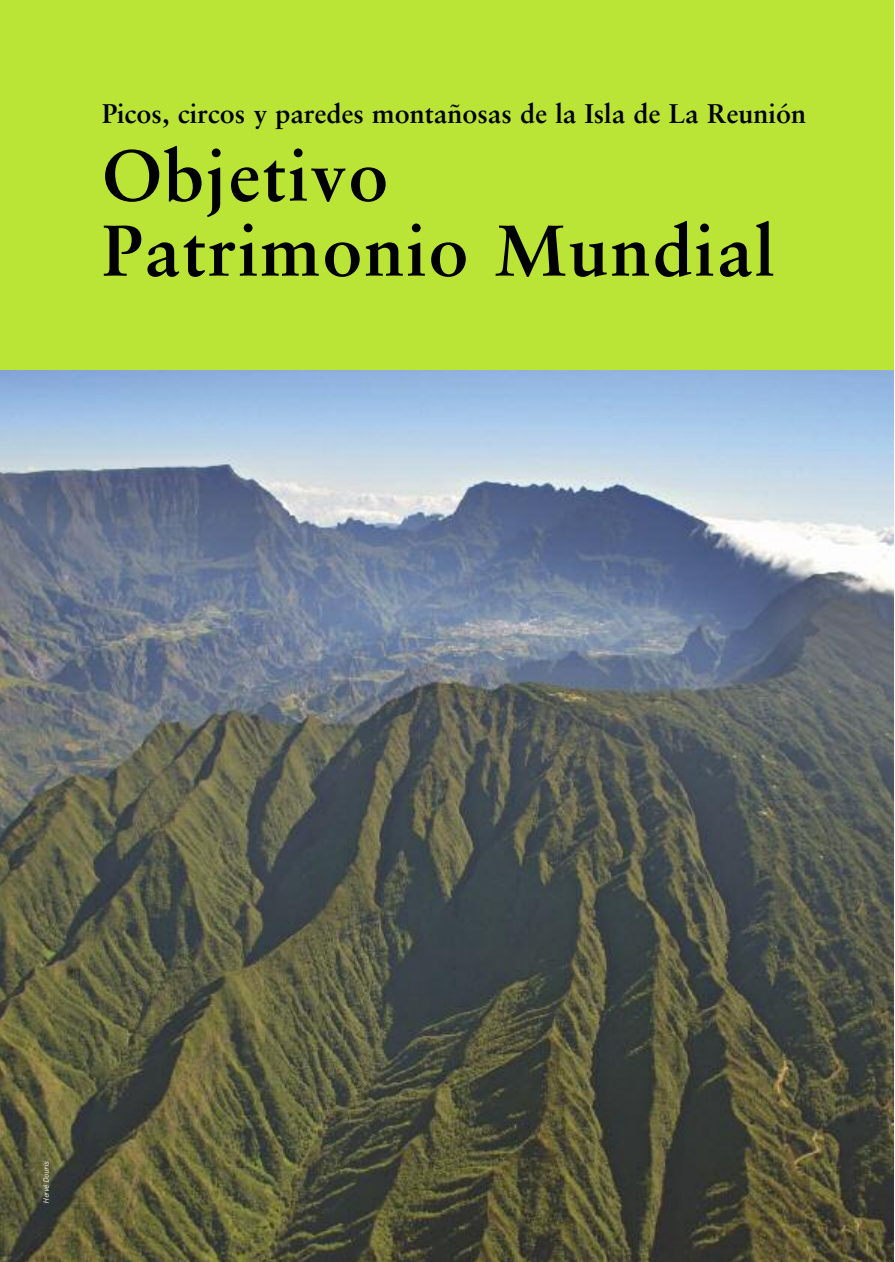
<style>
.page{position:relative;width:895px;height:1262px;background:#fff}
.page>*{position:absolute;margin:0;border:0;box-sizing:border-box;transform-origin:0 0}
.t1{font:700 72px/75px "Sabon";letter-spacing:.03em;color:#000}
.t2{font:700 27px "Sabon";color:#000}
.t3{font:italic 7.5px "Trade Gothic";color:#fff}
</style>
<div class="page">
<div style="left:0;top:0;width:893px;height:370px;background:#bae537"></div>
<img style="left:0;top:370px;width:893px;height:891px">
<p class="t2" style="left:102px;top:102px;width:705px">Picos, circos y paredes montañosas de la Isla de La Reunión</p>
<h1 class="t1" style="left:102px;top:144px;width:674px">Objetivo<br>Patrimonio Mundial</h1>
<p class="t3" style="left:43px;top:1203px;width:44px;rotate:-90deg">Hervé Douris</p>
</div>
